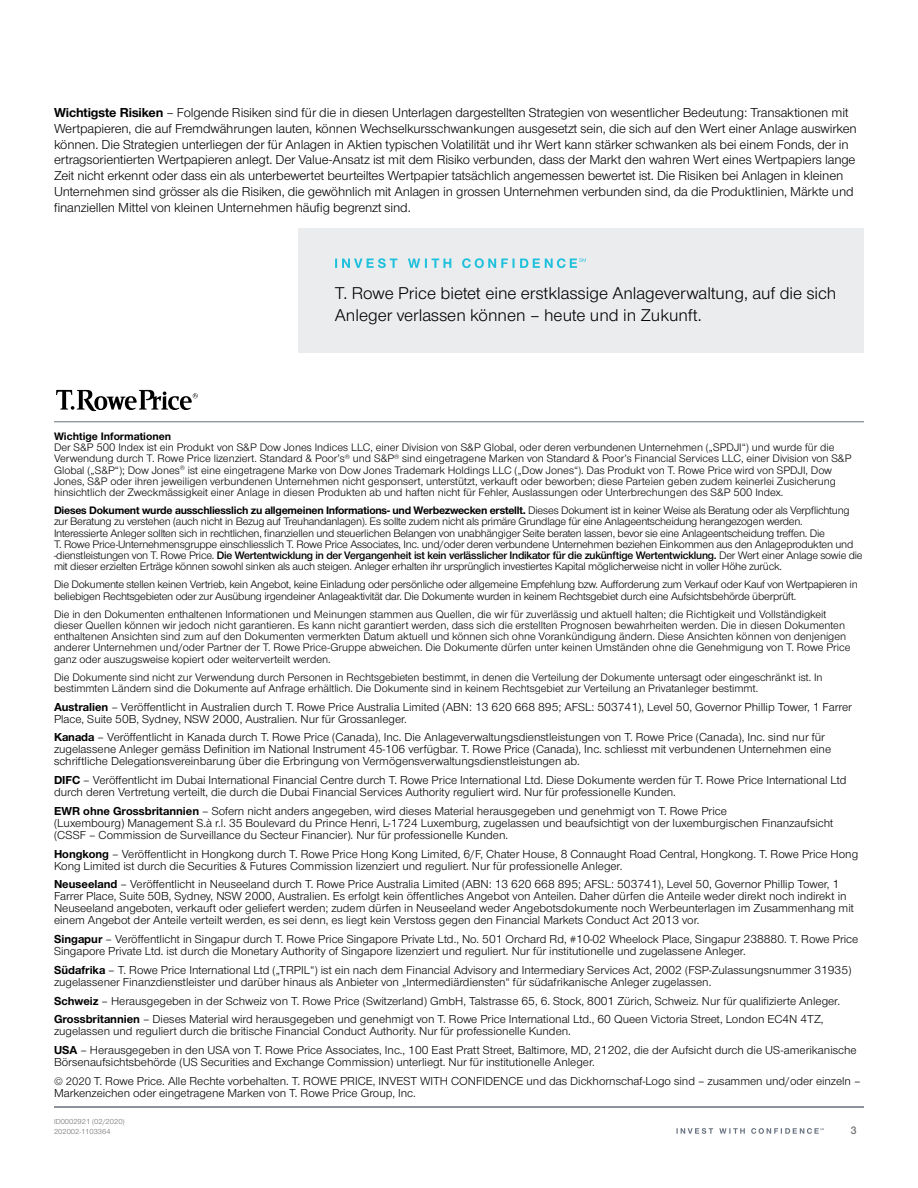
<style>
.page{position:relative;width:918px;height:1188px;background:#fff}
.page>*{position:absolute;margin:0;border:0;box-sizing:border-box;transform-origin:0 0}
.t1{font:17.7px/22.5px "Nimbus Sans Novus";color:#000}
.t2{font:13.5px/15.8px "Nimbus Sans Novus";letter-spacing:-.01em;color:#000}
.t3{font:12px/12px "Nimbus Sans Novus";color:#000}
.t4{font:11.25px/11.2px "Nimbus Sans Novus";letter-spacing:-.005em;color:#000}
.t5{font:700 11.25px "Nimbus Sans Novus";color:#000}
.t6{font:600 11.25px "Nimbus Sans Novus";color:#6d6e71}
.t7{font:7.5px/10.5px "Nimbus Sans Novus";color:#6d6e71}
.s1{font-weight:700}
.s2{font-weight:600}
.s3{font-size:11.25px}
</style>
<div class="page">
<hr style="left:54px;top:421px;width:810px;height:1px;background:#67717e">
<svg style="left:56px;top:390px;width:142px;height:21px"></svg>
<div style="left:299px;top:228px;width:565px;height:125px;background:#eaecee"></div>
<svg style="left:335px;top:258px;width:251px;height:10px"></svg>
<hr style="left:54px;top:1107px;width:810px;height:1px;background:#67717e">
<svg style="left:677px;top:1128px;width:147px;height:6px"></svg>
<p class="t2" style="left:54px;top:104px;width:804px"><span class="s1">Wichtigste Risiken</span> – Folgende Risiken sind für die in diesen Unterlagen dargestellten Strategien von wesentlicher Bedeutung: Transaktionen mit Wertpapieren, die auf Fremdwährungen lauten, können Wechselkursschwankungen ausgesetzt sein, die sich auf den Wert einer Anlage auswirken können. Die Strategien unterliegen der für Anlagen in Aktien typischen Volatilität und ihr Wert kann stärker schwanken als bei einem Fonds, der in ertragsorientierten Wertpapieren anlegt. Der Value-Ansatz ist mit dem Risiko verbunden, dass der Markt den wahren Wert eines Wertpapiers lange Zeit nicht erkennt oder dass ein als unterbewertet beurteiltes Wertpapier tatsächlich angemessen bewertet ist. Die Risiken bei Anlagen in kleinen Unternehmen sind grösser als die Risiken, die gewöhnlich mit Anlagen in grossen Unternehmen verbunden sind, da die Produktlinien, Märkte und finanziellen Mittel von kleinen Unternehmen häufig begrenzt sind.</p>
<h1 class="t1" style="left:335px;top:281px;width:503px">T. Rowe Price bietet eine erstklassige Anlageverwaltung, auf die sich<br>Anleger verlassen können – heute und in Zukunft.</h1>
<p class="t5" style="left:54px;top:429px;width:119px">Wichtige Informationen</p>
<p class="t4" style="left:54px;top:442px;width:799px">Der S&amp;P 500 Index ist ein Produkt von S&amp;P Dow Jones Indices LLC, einer Division von S&amp;P Global, oder deren verbundenen Unternehmen („SPDJI“) und wurde für die Verwendung durch T. Rowe Price lizenziert. Standard &amp; Poor’s<sup>®</sup> und S&amp;P<sup>®</sup> sind eingetragene Marken von Standard &amp; Poor’s Financial Services LLC, einer Division von S&amp;P Global („S&amp;P“); Dow Jones<sup>®</sup> ist eine eingetragene Marke von Dow Jones Trademark Holdings LLC („Dow Jones“). Das Produkt von T. Rowe Price wird von SPDJI, Dow Jones, S&amp;P oder ihren jeweiligen verbundenen Unternehmen nicht gesponsert, unterstützt, verkauft oder beworben; diese Parteien geben zudem keinerlei Zusicherung hinsichtlich der Zweckmässigkeit einer Anlage in diesen Produkten ab und haften nicht für Fehler, Auslassungen oder Unterbrechungen des S&amp;P 500 Index.</p>
<p class="t4" style="left:54px;top:505px;width:810px"><span class="s1">Dieses Dokument wurde ausschliesslich zu allgemeinen Informations- und Werbezwecken erstellt.</span> Dieses Dokument ist in keiner Weise als Beratung oder als Verpflichtung zur Beratung zu verstehen (auch nicht in Bezug auf Treuhandanlagen). Es sollte zudem nicht als primäre Grundlage für eine Anlageentscheidung herangezogen werden.<br>Interessierte Anleger sollten sich in rechtlichen, finanziellen und steuerlichen Belangen von unabhängiger Seite beraten lassen, bevor sie eine Anlageentscheidung treffen. Die<br>T. Rowe Price-Unternehmensgruppe einschliesslich T. Rowe Price Associates, Inc. und/oder deren verbundene Unternehmen beziehen Einkommen aus den Anlageprodukten und -dienstleistungen von T. Rowe Price. <span class="s2">Die Wertentwicklung in der Vergangenheit ist kein verlässlicher Indikator für die zukünftige Wertentwicklung.</span> Der Wert einer Anlage sowie die mit dieser erzielten Erträge können sowohl sinken als auch steigen. Anleger erhalten ihr ursprünglich investiertes Kapital möglicherweise nicht in voller Höhe zurück.</p>
<p class="t4" style="left:54px;top:579px;width:805px">Die Dokumente stellen keinen Vertrieb, kein Angebot, keine Einladung oder persönliche oder allgemeine Empfehlung bzw. Aufforderung zum Verkauf oder Kauf von Wertpapieren in beliebigen Rechtsgebieten oder zur Ausübung irgendeiner Anlageaktivität dar. Die Dokumente wurden in keinem Rechtsgebiet durch eine Aufsichtsbehörde überprüft.</p>
<p class="t4" style="left:54px;top:608px;width:798px">Die in den Dokumenten enthaltenen Informationen und Meinungen stammen aus Quellen, die wir für zuverlässig und aktuell halten; die Richtigkeit und Vollständigkeit dieser Quellen können wir jedoch nicht garantieren. Es kann nicht garantiert werden, dass sich die erstellten Prognosen bewahrheiten werden. Die in diesen Dokumenten enthaltenen Ansichten sind zum auf den Dokumenten vermerkten Datum aktuell und können sich ohne Vorankündigung ändern. Diese Ansichten können von denjenigen anderer Unternehmen und/oder Partner der T. Rowe Price-Gruppe abweichen. Die Dokumente dürfen unter keinen Umständen ohne die Genehmigung von T. Rowe Price ganz oder auszugsweise kopiert oder weiterverteilt werden.</p>
<p class="t4" style="left:54px;top:671px;width:770px">Die Dokumente sind nicht zur Verwendung durch Personen in Rechtsgebieten bestimmt, in denen die Verteilung der Dokumente untersagt oder eingeschränkt ist. In bestimmten Ländern sind die Dokumente auf Anfrage erhältlich. Die Dokumente sind in keinem Rechtsgebiet zur Verteilung an Privatanleger bestimmt.</p>
<p class="t3" style="left:54px;top:700px;width:799px"><span class="s1">Australien</span> – Veröffentlicht in Australien durch T. Rowe Price Australia Limited (ABN: 13 620 668 895; AFSL: 503741), Level 50, Governor Phillip Tower, 1 Farrer<br>Place, Suite 50B, Sydney, NSW 2000, Australien. Nur für Grossanleger.</p>
<p class="t3" style="left:54px;top:731px;width:779px"><span class="s1">Kanada</span> – Veröffentlicht in Kanada durch T. Rowe Price (Canada), Inc. Die Anlageverwaltungsdienstleistungen von T. Rowe Price (Canada), Inc. sind nur für zugelassene Anleger gemäss Definition im National Instrument 45-106 verfügbar. T. Rowe Price (Canada), Inc. schliesst mit verbundenen Unternehmen eine schriftliche Delegationsvereinbarung über die Erbringung von Vermögensverwaltungsdienstleistungen ab.</p>
<p class="t3" style="left:54px;top:774px;width:794px"><span class="s1">DIFC</span> – Veröffentlicht im Dubai International Financial Centre durch T. Rowe Price International Ltd. Diese Dokumente werden für T. Rowe Price International Ltd durch deren Vertretung verteilt, die durch die Dubai Financial Services Authority reguliert wird. Nur für professionelle Kunden.</p>
<p class="t3" style="left:54px;top:805px;width:781px"><span class="s1">EWR ohne Grossbritannien</span> – Sofern nicht anders angegeben, wird dieses Material herausgegeben und genehmigt von T. Rowe Price<br>(Luxembourg) Management S.à r.l. 35 Boulevard du Prince Henri, L-1724 Luxemburg, zugelassen und beaufsichtigt von der luxemburgischen Finanzaufsicht (CSSF – Commission de Surveillance du Secteur Financier). Nur für professionelle Kunden.</p>
<p class="t3" style="left:54px;top:847px;width:806px"><span class="s1">Hongkong</span> – Veröffentlicht in Hongkong durch T. Rowe Price Hong Kong Limited, 6/F, Chater House, 8 Connaught Road Central, Hongkong. T. Rowe Price Hong<br>Kong Limited ist durch die Securities &amp; Futures Commission lizenziert und reguliert. Nur für professionelle Anleger.</p>
<p class="t3" style="left:54px;top:878px;width:802px"><span class="s1">Neuseeland</span> – Veröffentlicht in Neuseeland durch T. Rowe Price Australia Limited (ABN: 13 620 668 895; AFSL: 503741), Level 50, Governor Phillip Tower, 1<br>Farrer Place, Suite 50B, Sydney, NSW 2000, Australien. Es erfolgt kein öffentliches Angebot von Anteilen. Daher dürfen die Anteile weder direkt noch indirekt in Neuseeland angeboten, verkauft oder geliefert werden; zudem dürfen in Neuseeland weder Angebotsdokumente noch Werbeunterlagen im Zusammenhang mit einem Angebot der Anteile verteilt werden, es sei denn, es liegt kein Verstoss gegen den Financial Markets Conduct Act 2013 vor.</p>
<p class="t3" style="left:54px;top:933px;width:806px"><span class="s1">Singapur</span> – Veröffentlicht in Singapur durch T. Rowe Price Singapore Private Ltd., No. 501 Orchard Rd, #10-02 Wheelock Place, Singapur 238880. T. Rowe Price<br>Singapore Private Ltd. ist durch die Monetary Authority of Singapore lizenziert und reguliert. Nur für institutionelle und zugelassene Anleger.</p>
<p class="t3" style="left:54px;top:964px;width:799px"><span class="s1">Südafrika</span> – T. Rowe Price International Ltd („TRPIL“) ist ein nach dem Financial Advisory and Intermediary Services Act, 2002 (FSP-Zulassungsnummer 31935) zugelassener Finanzdienstleister und darüber hinaus als Anbieter von „Intermediärdiensten“ für südafrikanische Anleger zugelassen.</p>
<p class="t3" style="left:54px;top:991px;width:788px;line-height:18.8px"><span class="s1">Schweiz</span> – Herausgegeben in der Schweiz von T. Rowe Price (Switzerland) GmbH, Talstrasse 65, 6. Stock, 8001 Zürich, Schweiz. Nur für qualifizierte Anleger.<br><span class="s1">Grossbritannien</span> – Dieses Material wird herausgegeben und genehmigt von T. Rowe Price International Ltd., 60 Queen Victoria Street, London EC4N 4TZ,</p>
<p class="t3" style="left:54px;top:1022px;width:804px;line-height:18.8px">zugelassen und reguliert durch die britische Financial Conduct Authority. Nur für professionelle Kunden.<br><span class="s1">USA</span> – Herausgegeben in den USA von T. Rowe Price Associates, Inc., 100 East Pratt Street, Baltimore, MD, 21202, die der Aufsicht durch die US-amerikanische</p>
<p class="t3" style="left:54px;top:1052px;width:808px;line-height:18.8px">Börsenaufsichtsbehörde (US Securities and Exchange Commission) unterliegt. Nur für institutionelle Anleger.<br><span class="s3">© 2020</span> T. Rowe Price. Alle Rechte vorbehalten. T. ROWE PRICE, INVEST WITH CONFIDENCE und das Dickhornschaf-Logo sind – zusammen und/oder einzeln –</p>
<p class="t3" style="left:54px;top:1087px;width:363px">Markenzeichen oder eingetragene Marken von T. Rowe Price Group, Inc.</p>
<p class="t7" style="left:54px;top:1116px;width:72px">ID0002921 (02/2020)<br>202002-1103364</p>
<p class="t6" style="left:851px;top:1123px;width:7px">3</p>
</div>
